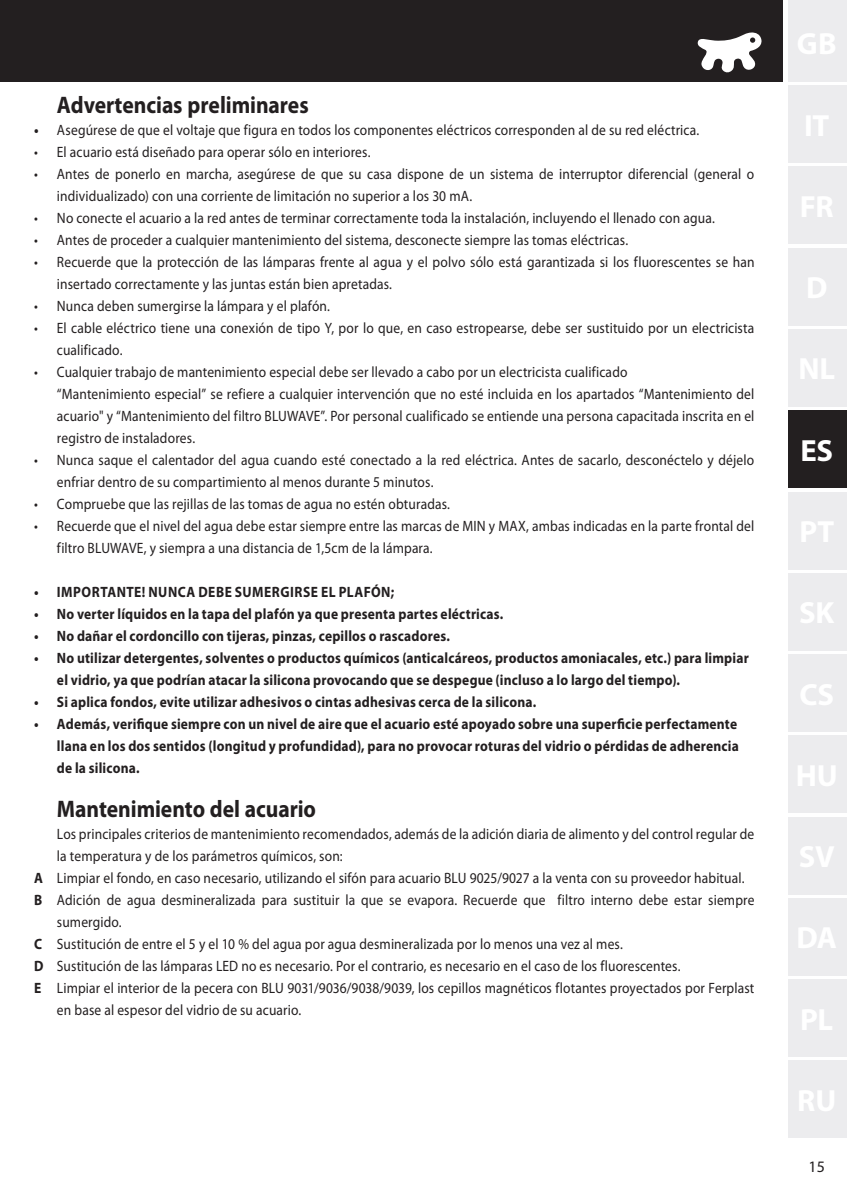
<style>
.page{position:relative;width:847px;height:1200px;background:#fff}
.page>*{position:absolute;margin:0;border:0;box-sizing:border-box;transform-origin:0 0}
.t1{font:700 30.8px "Myriad Pro";color:#fff}
.t2{font:700 24px "Myriad Pro";letter-spacing:-.005em;color:#231f20;scale:.9 1}
.t3{font:16px "Myriad Pro";color:#231f20}
.t4{font:15px/22px "Myriad Pro";letter-spacing:.01em;color:#231f20;scale:.9 1}
.t5{font:700 15px/22px "Myriad Pro";letter-spacing:.015em;color:#231f20;scale:.9 1}
.t6{font:700 15px "Myriad Pro";letter-spacing:.04em;color:#231f20;scale:.9 1}
.s1{font-weight:700}
</style>
<div class="page">
<div style="left:6px;top:0;width:777px;height:81px;background:#231f20"></div>
<hr style="left:788px;top:0;width:59px;height:4px;background:#ececee">
<div style="left:0;top:0;width:6px;height:81px;background:#231f20"></div>
<svg style="left:697px;top:32px;width:65px;height:41px"></svg>
<hr style="left:845px;top:4px;width:2px;height:77px;background:#ececee">
<hr style="left:845px;top:85px;width:2px;height:78px;background:#ececee">
<hr style="left:845px;top:167px;width:2px;height:77px;background:#ececee">
<hr style="left:845px;top:248px;width:2px;height:77px;background:#ececee">
<hr style="left:845px;top:329px;width:2px;height:78px;background:#ececee">
<hr style="left:845px;top:411px;width:2px;height:77px;background:#231f20">
<hr style="left:845px;top:492px;width:2px;height:77px;background:#ececee">
<hr style="left:845px;top:573px;width:2px;height:77px;background:#ececee">
<hr style="left:845px;top:654px;width:2px;height:78px;background:#ececee">
<hr style="left:845px;top:736px;width:2px;height:77px;background:#ececee">
<hr style="left:845px;top:817px;width:2px;height:77px;background:#ececee">
<hr style="left:845px;top:898px;width:2px;height:77px;background:#ececee">
<hr style="left:845px;top:979px;width:2px;height:78px;background:#ececee">
<hr style="left:845px;top:1061px;width:2px;height:77px;background:#ececee">
<div style="left:788px;top:4px;width:57px;height:77px;background:#ececee"></div>
<div style="left:788px;top:1061px;width:57px;height:77px;background:#ececee"></div>
<div style="left:788px;top:979px;width:57px;height:78px;background:#ececee"></div>
<div style="left:788px;top:898px;width:57px;height:77px;background:#ececee"></div>
<div style="left:788px;top:817px;width:57px;height:77px;background:#ececee"></div>
<div style="left:788px;top:736px;width:57px;height:77px;background:#ececee"></div>
<div style="left:788px;top:654px;width:57px;height:78px;background:#ececee"></div>
<div style="left:788px;top:573px;width:57px;height:77px;background:#ececee"></div>
<div style="left:788px;top:411px;width:57px;height:77px;background:#231f20"></div>
<div style="left:788px;top:329px;width:57px;height:78px;background:#ececee"></div>
<div style="left:788px;top:248px;width:57px;height:77px;background:#ececee"></div>
<div style="left:788px;top:167px;width:57px;height:77px;background:#ececee"></div>
<div style="left:788px;top:85px;width:57px;height:78px;background:#ececee"></div>
<div style="left:788px;top:492px;width:57px;height:77px;background:#ececee"></div>
<h2 class="t2" style="left:57px;top:89px;width:281px">Advertencias preliminares</h2>
<p class="t4" style="left:34px;top:119px;width:740px"><span class="s1">•</span> Asegúrese de que el voltaje que figura en todos los componentes eléctricos corresponden al de su red eléctrica.</p>
<p class="t4" style="left:34px;top:141px;width:375px">• El acuario está diseñado para operar sólo en interiores.</p>
<p class="t4" style="left:57px;top:163px;width:776px;text-indent:-23px">• Antes de ponerlo en marcha, asegúrese de que su casa dispone de un sistema de interruptor diferencial (general o individualizado) con una corriente de limitación no superior a los 30 mA.</p>
<p class="t4" style="left:34px;top:207px;width:758px">• No conecte el acuario a la red antes de terminar correctamente toda la instalación, incluyendo el llenado con agua.</p>
<p class="t4" style="left:34px;top:229px;width:661px">• Antes de proceder a cualquier mantenimiento del sistema, desconecte siempre las tomas eléctricas.</p>
<p class="t4" style="left:57px;top:251px;width:776px;text-indent:-23px">• Recuerde que la protección de las lámparas frente al agua y el polvo sólo está garantizada si los fluorescentes se han insertado correctamente y las juntas están bien apretadas.</p>
<p class="t4" style="left:34px;top:295px;width:330px">• Nunca deben sumergirse la lámpara y el plafón.</p>
<p class="t4" style="left:57px;top:317px;width:776px;text-indent:-23px">• El cable eléctrico tiene una conexión de tipo Y, por lo que, en caso estropearse, debe ser sustituido por un electricista cualificado.</p>
<p class="t4" style="left:57px;top:361px;width:776px;text-indent:-23px">• Cualquier trabajo de mantenimiento especial debe ser llevado a cabo por un electricista cualificado<br>“Mantenimiento especial” se refiere a cualquier intervención que no esté incluida en los apartados “Mantenimiento del acuario" y “Mantenimiento del filtro BLUWAVE”. Por personal cualificado se entiende una persona capacitada inscrita en el registro de instaladores.</p>
<p class="t4" style="left:57px;top:449px;width:776px;text-indent:-23px">• Nunca saque el calentador del agua cuando esté conectado a la red eléctrica. Antes de sacarlo, desconéctelo y déjelo enfriar dentro de su compartimiento al menos durante 5 minutos.</p>
<p class="t4" style="left:34px;top:493px;width:463px">• Compruebe que las rejillas de las tomas de agua no estén obturadas.</p>
<p class="t4" style="left:57px;top:515px;width:776px;text-indent:-23px">• Recuerde que el nivel del agua debe estar siempre entre las marcas de MIN y MAX, ambas indicadas en la parte frontal del filtro BLUWAVE, y siempra a una distancia de 1,5cm de la lámpara.</p>
<p class="t6" style="left:34px;top:582px;width:402px">• IMPORTANTE! NUNCA DEBE SUMERGIRSE EL PLAFÓN;</p>
<p class="t5" style="left:34px;top:602px;width:523px">• No verter líquidos en la tapa del plafón ya que presenta partes eléctricas.</p>
<p class="t5" style="left:34px;top:624px;width:463px">• No dañar el cordoncillo con tijeras, pinzas, cepillos o rascadores.</p>
<p class="t5" style="left:57px;top:646px;width:770px;text-indent:-23px">• No utilizar detergentes, solventes o productos químicos (anticalcáreos, productos amoniacales, etc.) para limpiar el vidrio, ya que podrían atacar la silicona provocando que se despegue (incluso a lo largo del tiempo).</p>
<p class="t5" style="left:34px;top:690px;width:559px">• Si aplica fondos, evite utilizar adhesivos o cintas adhesivas cerca de la silicona.</p>
<p class="t5" style="left:57px;top:712px;width:759px;text-align:justify;text-indent:-23px">• Además, verifique siempre con un nivel de aire que el acuario esté apoyado sobre una superficie perfectamente llana en los dos sentidos (longitud y profundidad), para no provocar roturas del vidrio o pérdidas de adherencia de la silicona.</p>
<h2 class="t2" style="left:57px;top:793px;width:289px">Mantenimiento del acuario</h2>
<p class="t4" style="left:57px;top:823px;width:776px">Los principales criterios de mantenimiento recomendados, además de la adición diaria de alimento y del control regular de</p>
<p class="t4" style="left:57px;top:845px;width:319px">la temperatura y de los parámetros químicos, son:</p>
<p class="t4" style="left:34px;top:867px;width:791px"><span class="s1">A</span> Limpiar el fondo, en caso necesario, utilizando el sifón para acuario BLU 9025/9027 a la venta con su proveedor habitual.</p>
<p class="t4" style="left:34px;top:889px;width:802px"><span class="s1">B</span> Adición de agua desmineralizada para sustituir la que se evapora. Recuerde que filtro interno debe estar siempre</p>
<p class="t4" style="left:57px;top:911px;width:74px">sumergido.</p>
<p class="t4" style="left:34px;top:933px;width:655px"><span class="s1">C</span> Sustitución de entre el 5 y el 10 % del agua por agua desmineralizada por lo menos una vez al mes.</p>
<p class="t4" style="left:34px;top:955px;width:719px"><span class="s1">D</span> Sustitución de las lámparas LED no es necesario. Por el contrario, es necesario en el caso de los fluorescentes.</p>
<p class="t4" style="left:34px;top:977px;width:802px"><span class="s1">E</span> Limpiar el interior de la pecera con BLU 9031/9036/9038/9039, los cepillos magnéticos flotantes proyectados por Ferplast</p>
<p class="t4" style="left:57px;top:999px;width:273px">en base al espesor del vidrio de su acuario.</p>
<h1 class="t1" style="left:800px;top:430px;width:34px">ES</h1>
<p class="t3" style="left:808px;top:1157px;width:18px">15</p>
</div>
